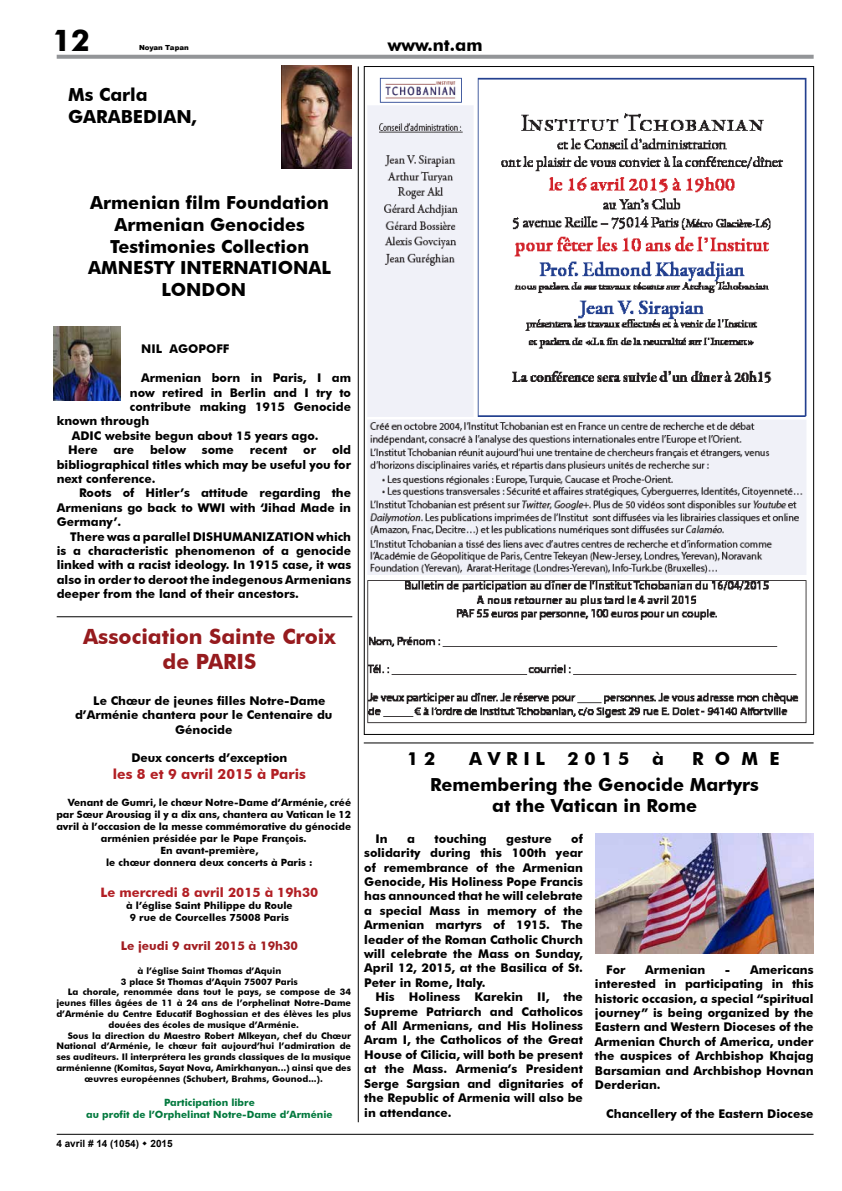
<style>
.page{position:relative;width:842px;height:1191px;background:#fff}
.page>*{position:absolute;margin:0;border:0;box-sizing:border-box;transform-origin:0 0}
.t1{font:700 30px "Futura BT";color:#000}
.t2{font:700 21px/25.2px "Futura BT";color:#961b1e;text-align:center}
.t3{font:700 18px/21.6px "Futura BT";color:#000}
.t4{font:700 17px "Futura BT";color:#000}
.t5{font:700 14px "Futura BT";color:#b21f24}
.t6{font:700 13px "Futura BT";color:#b21f24}
.t7{font:700 12px/14.4px "Futura BT";color:#000;text-align:justify}
.t8{font:700 12px "Futura BT";color:#a21d21}
.t9{font:700 10px/12px "Futura BT";color:#000;text-align:center}
.t10{font:700 10px/12px "Futura BT";color:#03793e;text-align:center}
.t11{font:700 10px "Arial";color:#000}
.t12{font:700 9px "Futura BT";color:#000}
.t13{font:900 7px "Arial";color:#000}
</style>
<div class="page">
<svg style="left:57px;top:55px;width:757px;height:4px;background:#999b9e"></svg>
<hr style="left:57px;top:1133px;width:756px;height:1px;background:#000">
<img style="left:367px;top:77px;width:440px;height:646px">
<hr style="left:364px;top:742px;width:449px;height:1px;background:#000">
<hr style="left:358px;top:67px;width:1px;height:1055px;background:#000">
<img style="left:281px;top:65px;width:70px;height:104px">
<img style="left:54px;top:327px;width:66px;height:73px">
<hr style="left:57px;top:616px;width:295px;height:1px;background:#000">
<img style="left:595px;top:833px;width:218px;height:120px">
<h1 class="t1" style="left:52px;top:22px;width:39px">12</h1>
<p class="t13" style="left:139px;top:42px;width:51px">Noyan Tapan</p>
<h3 class="t4" style="left:388px;top:35px;width:96px">www.nt.am</h3>
<h3 class="t3" style="left:68px;top:84px;width:130px">Ms Carla<br>GARABEDIAN,</h3>
<h3 class="t3" style="left:90px;top:192px;width:240px">Armenian film Foundation</h3>
<h3 class="t3" style="left:114px;top:214px;width:192px">Armenian Genocides</h3>
<h3 class="t3" style="left:110px;top:235px;width:201px">Testimonies Collection</h3>
<h3 class="t3" style="left:88px;top:257px;width:244px">AMNESTY INTERNATIONAL</h3>
<h3 class="t3" style="left:162px;top:278px;width:86px">LONDON</h3>
<p class="t7" style="left:141px;top:342px;width:90px">NIL AGOPOFF</p>
<p class="t7" style="left:141px;top:371px;width:211px">Armenian born in Paris, I am</p>
<p class="t7" style="left:130px;top:385px;width:223px">now retired in Berlin and I try to</p>
<p class="t7" style="left:130px;top:399px;width:223px">contribute making 1915 Genocide</p>
<p class="t7" style="left:57px;top:414px;width:94px">known through</p>
<p class="t7" style="left:72px;top:428px;width:248px">ADIC website begun about 15 years ago.</p>
<p class="t7" style="left:68px;top:443px;width:31px">Here</p>
<p class="t7" style="left:114px;top:443px;width:22px">are</p>
<p class="t7" style="left:150px;top:443px;width:38px">below</p>
<p class="t7" style="left:202px;top:443px;width:33px">some</p>
<p class="t7" style="left:250px;top:443px;width:39px">recent</p>
<p class="t7" style="left:303px;top:443px;width:14px">or</p>
<p class="t7" style="left:57px;top:443px;width:296px;text-indent:275px">old bibliographical titles which may be useful you for next conference.</p>
<p class="t7" style="left:57px;top:486px;width:296px;text-indent:22px">Roots of Hitler’s attitude regarding the Armenians go back to WWI with ‘Jihad Made in Germany’.</p>
<p class="t7" style="left:57px;top:529px;width:296px;text-indent:14px">There was a parallel DISHUMANIZATION which is a characteristic phenomenon of a genocide linked with a racist ideology. In 1915 case, it was also in order to deroot the indegenous Armenians deeper from the land of their ancestors.</p>
<h2 class="t2" style="left:83px;top:623px;width:254px">Association Sainte Croix de PARIS</h2>
<p class="t7" style="left:93px;top:693px;width:234px">Le Chœur de jeunes filles Notre-Dame</p>
<p class="t7" style="left:75px;top:707px;width:259px">d’Arménie chantera pour le Centenaire du</p>
<p class="t7" style="left:175px;top:722px;width:59px">Génocide</p>
<p class="t7" style="left:131px;top:751px;width:158px">Deux concerts d’exception</p>
<p class="t5" style="left:113px;top:765px;width:195px">les 8 et 9 avril 2015 à Paris</p>
<p class="t9" style="left:68px;top:796px;width:285px">Venant de Gumri, le chœur Notre-Dame d’Arménie, créé</p>
<p class="t9" style="left:56px;top:808px;width:296px">par Sœur Arousiag il y a dix ans, chantera au Vatican le 12</p>
<p class="t9" style="left:56px;top:820px;width:296px">avril à l’occasion de la messe commémorative du génocide</p>
<p class="t9" style="left:101px;top:832px;width:207px">arménien présidée par le Pape François.</p>
<p class="t9" style="left:160px;top:844px;width:100px">En avant-première,</p>
<p class="t9" style="left:106px;top:856px;width:208px">le chœur donnera deux concerts à Paris :</p>
<p class="t6" style="left:101px;top:884px;width:219px">Le mercredi 8 avril 2015 à 19h30</p>
<p class="t9" style="left:126px;top:899px;width:168px">à l’église Saint Philippe du Roule<br>9 rue de Courcelles 75008 Paris</p>
<p class="t8" style="left:121px;top:938px;width:179px">Le jeudi 9 avril 2015 à 19h30</p>
<p class="t12" style="left:138px;top:965px;width:145px">à l’église Saint Thomas d’Aquin</p>
<p class="t12" style="left:121px;top:975px;width:178px">3 place St Thomas d’Aquin 75007 Paris</p>
<p class="t12" style="left:68px;top:986px;width:285px">La chorale, renommée dans tout le pays, se compose de 34</p>
<p class="t12" style="left:56px;top:997px;width:296px">jeunes filles âgées de 11 à 24 ans de l’orphelinat Notre-Dame</p>
<p class="t12" style="left:56px;top:1008px;width:296px">d’Arménie du Centre Educatif Boghossian et des élèves les plus</p>
<p class="t12" style="left:108px;top:1019px;width:192px">douées des écoles de musique d’Arménie.</p>
<p class="t12" style="left:68px;top:1029px;width:285px">Sous la direction du Maestro Robert Mlkeyan, chef du Chœur</p>
<p class="t12" style="left:56px;top:1040px;width:296px">National d’Arménie, le chœur fait aujourd’hui l’admiration de</p>
<p class="t12" style="left:56px;top:1051px;width:296px">ses auditeurs. Il interprétera les grands classiques de la musique</p>
<p class="t12" style="left:56px;top:1062px;width:296px">arménienne (Komitas, Sayat Nova, Amirkhanyan...) ainsi que des</p>
<p class="t12" style="left:85px;top:1073px;width:240px">œuvres européennes (Schubert, Brahms, Gounod...).</p>
<p class="t10" style="left:86px;top:1096px;width:248px">Participation libre<br>au profit de l’Orphelinat Notre-Dame d’Arménie</p>
<p class="t11" style="left:56px;top:1136px;width:118px">4 avril # 14 (1054) 2015</p>
<h3 class="t3" style="left:407px;top:747px;width:30px">1 2</h3>
<h3 class="t3" style="left:469px;top:747px;width:77px">A V R I L</h3>
<h3 class="t3" style="left:568px;top:747px;width:63px">2 0 1 5</h3>
<h3 class="t3" style="left:652px;top:747px;width:13px">à</h3>
<h3 class="t3" style="left:692px;top:747px;width:89px">R O M E</h3>
<h3 class="t3" style="left:430px;top:773px;width:330px;text-align:center">Remembering the Genocide Martyrs at the Vatican in Rome</h3>
<p class="t7" style="left:364px;top:831px;width:220px;text-indent:207px">of solidarity during this 100th year of remembrance of the Armenian Genocide, His Holiness Pope Francis has announced that he will celebrate a special Mass in memory of the Armenian martyrs of 1915. The leader of the Roman Catholic Church will celebrate the Mass on Sunday, April 12, 2015, at the Basilica of St.<br>Peter in Rome, Italy.</p>
<p class="t7" style="left:364px;top:989px;width:220px;text-indent:11px">His Holiness Karekin II, the Supreme Patriarch and Catholicos of All Armenians, and His Holiness Aram I, the Catholicos of the Great House of Cilicia, will both be present at the Mass. Armenia’s President Serge Sargsian and dignitaries of the Republic of Armenia will also be in attendance.</p>
<p class="t7" style="left:376px;top:831px;width:14px">In</p>
<p class="t7" style="left:407px;top:831px;width:9px">a</p>
<p class="t7" style="left:435px;top:831px;width:54px">touching</p>
<p class="t7" style="left:506px;top:831px;width:47px">gesture</p>
<p class="t7" style="left:595px;top:962px;width:220px;text-indent:130px">- Americans interested in participating in this historic occasion, a special “spiritual journey” is being organized by the Eastern and Western Dioceses of the Armenian Church of America, under the auspices of Archbishop Khajag Barsamian and Archbishop Hovnan Derderian.</p>
<p class="t7" style="left:606px;top:1106px;width:209px">Chancellery of the Eastern Diocese</p>
<p class="t7" style="left:606px;top:962px;width:21px">For</p>
<p class="t7" style="left:645px;top:962px;width:62px">Armenian</p>
</div>
